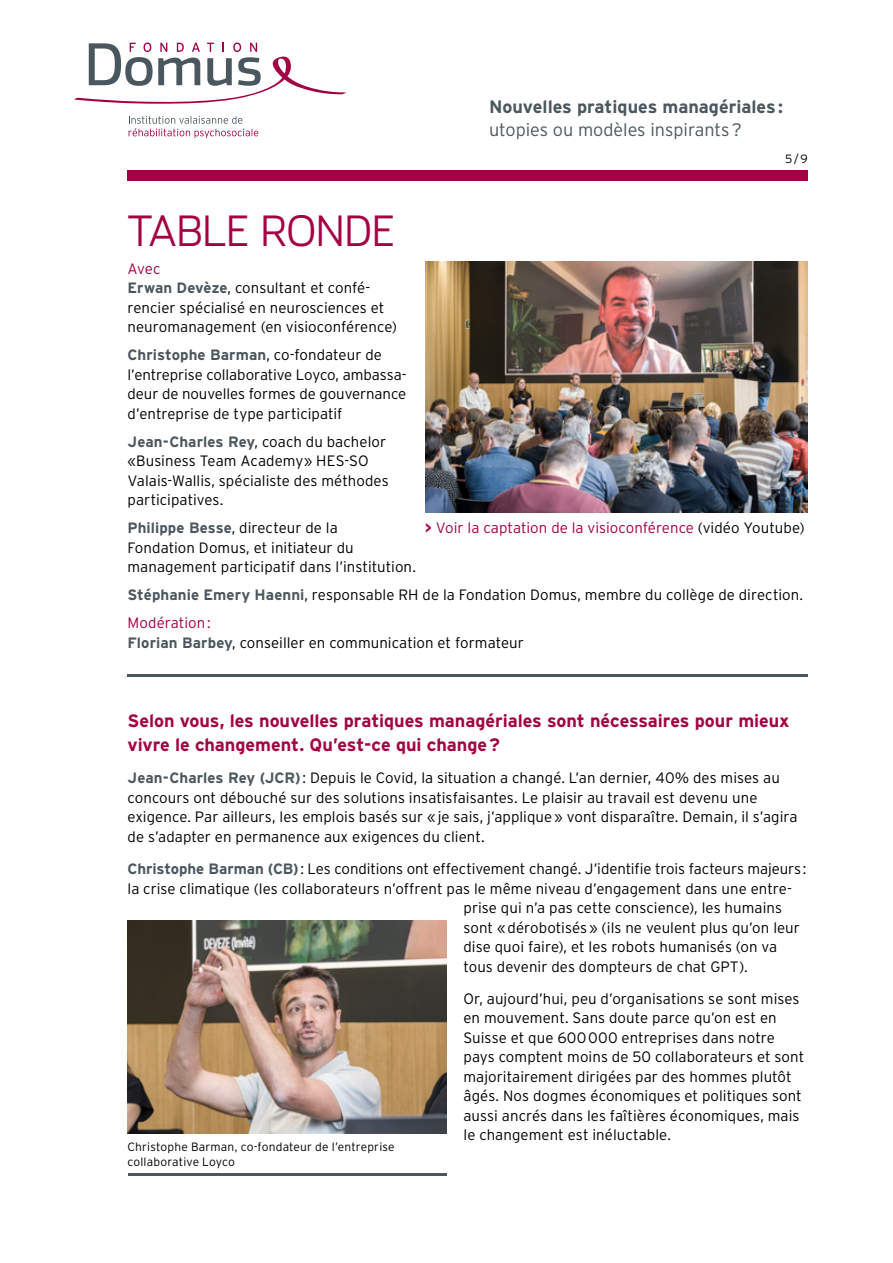
<style>
.page{position:relative;width:893px;height:1263px;background:#fff}
.page>*{position:absolute;margin:0;border:0;box-sizing:border-box;transform-origin:0 0}
.t1{font:300 42px "Stainless";color:#a40044}
.t2{font:700 18px/23.7px "Interstate";letter-spacing:-.005em;color:#a40044}
.t3{font:700 18px "Interstate";color:#4b575f}
.t4{font:300 18px "Interstate";color:#4b575f}
.t5{font:300 15px/19.5px "Interstate";letter-spacing:.005em;color:#000}
.t6{font:300 15px "Interstate";color:#a40044}
.t7{font:300 12px/15px "Interstate";letter-spacing:.01em;color:#000}
.s1{color:#a40044}
.s2{font-weight:700;color:#4b575f}
.s3{font-weight:700}
.s4{color:#000}
</style>
<div class="page">
<svg style="left:129px;top:116px;width:129px;height:22px"></svg>
<svg style="left:74px;top:43px;width:272px;height:61px"></svg>
<div style="left:128px;top:170px;width:680px;height:11px;background:#a40044"></div>
<hr style="left:128px;top:674px;width:680px;height:2px;background:#4b575f">
<img style="left:425px;top:261px;width:383px;height:251px">
<img style="left:128px;top:921px;width:318px;height:212px">
<hr style="left:128px;top:1174px;width:318px;height:2px;background:#4b575f">
<p class="t3" style="left:489px;top:97px;width:295px">Nouvelles pratiques managériales:</p>
<p class="t4" style="left:489px;top:119px;width:254px">utopies ou modèles inspirants?</p>
<h1 class="t1" style="left:128px;top:206px;width:269px">TABLE RONDE</h1>
<p class="t7" style="left:785px;top:151px;width:24px">5/9</p>
<p class="t5" style="left:128px;top:258px;width:271px"><span class="s1">Avec<br></span><span class="s2">Erwan Devèze</span>, consultant et confé&shy;rencier spécialisé en neurosciences et neuromanagement (en visioconférence)</p>
<p class="t5" style="left:128px;top:345px;width:280px"><span class="s2">Christophe Barman</span>, co-fondateur de l’entreprise collaborative Loyco, ambassa&shy;deur de nouvelles formes de gouvernance d’entreprise de type participatif</p>
<p class="t5" style="left:128px;top:431px;width:263px"><span class="s2">Jean-Charles Rey</span>, coach du bachelor «Business Team Academy» HES-SO<br>Valais-Wallis, spécialiste des méthodes participatives.</p>
<p class="t5" style="left:128px;top:518px;width:290px"><span class="s2">Philippe Besse</span>, directeur de la<br>Fondation Domus, et initiateur du management participatif dans l’institution.</p>
<p class="t5" style="left:128px;top:581px;width:677px;line-height:28px"><span class="s2">Stéphanie Emery Haenni</span>, responsable RH de la Fondation Domus, membre du collège de direction.<br><span class="s1">Modération:</span></p>
<p class="t5" style="left:128px;top:632px;width:398px"><span class="s2">Florian Barbey</span>, conseiller en communication et formateur</p>
<p class="t6" style="left:425px;top:519px;width:381px"><span class="s3">&gt;</span> Voir la captation de la visioconférence <span class="s4">(vidéo Youtube)</span></p>
<p class="t2" style="left:128px;top:709px;width:663px">Selon vous, les nouvelles pratiques managériales sont nécessaires pour mieux vivre le changement. Qu’est-ce qui change?</p>
<p class="t5" style="left:128px;top:768px;width:672px"><span class="s2">Jean-Charles Rey (JCR)</span>: Depuis le Covid, la situation a changé. L’an dernier, 40% des mises au concours ont débouché sur des solutions insatisfaisantes. Le plaisir au travail est devenu une exigence. Par ailleurs, les emplois basés sur «je sais, j’applique» vont disparaître. Demain, il s’agira de s’adapter en permanence aux exigences du client.</p>
<p class="t5" style="left:128px;top:859px;width:680px"><span class="s2">Christophe Barman (CB)</span>: Les conditions ont effectivement changé. J’identifie trois facteurs majeurs:</p>
<p class="t5" style="left:128px;top:878px;width:666px">la crise climatique (les collaborateurs n’offrent pas le même niveau d’engagement dans une entre-</p>
<p class="t5" style="left:463px;top:898px;width:320px">prise qui n’a pas cette conscience), les humains</p>
<p class="t5" style="left:463px;top:917px;width:338px">sont «dérobotisés» (ils ne veulent plus qu’on leur</p>
<p class="t5" style="left:463px;top:937px;width:315px">dise quoi faire), et les robots humanisés (on va</p>
<p class="t5" style="left:463px;top:956px;width:286px">tous devenir des dompteurs de chat GPT).</p>
<p class="t5" style="left:463px;top:989px;width:342px">Or, aujourd’hui, peu d’organisations se sont mises en mouvement. Sans doute parce qu’on est en Suisse et que 600000 entreprises dans notre pays comptent moins de 50 collaborateurs et sont majoritairement dirigées par des hommes plutôt âgés. Nos dogmes économiques et politiques sont aussi ancrés dans les faîtières économiques, mais le changement est inéluctable.</p>
<p class="t7" style="left:128px;top:1139px;width:269px">Christophe Barman, co-fondateur de l’entreprise collaborative Loyco</p>
</div>
